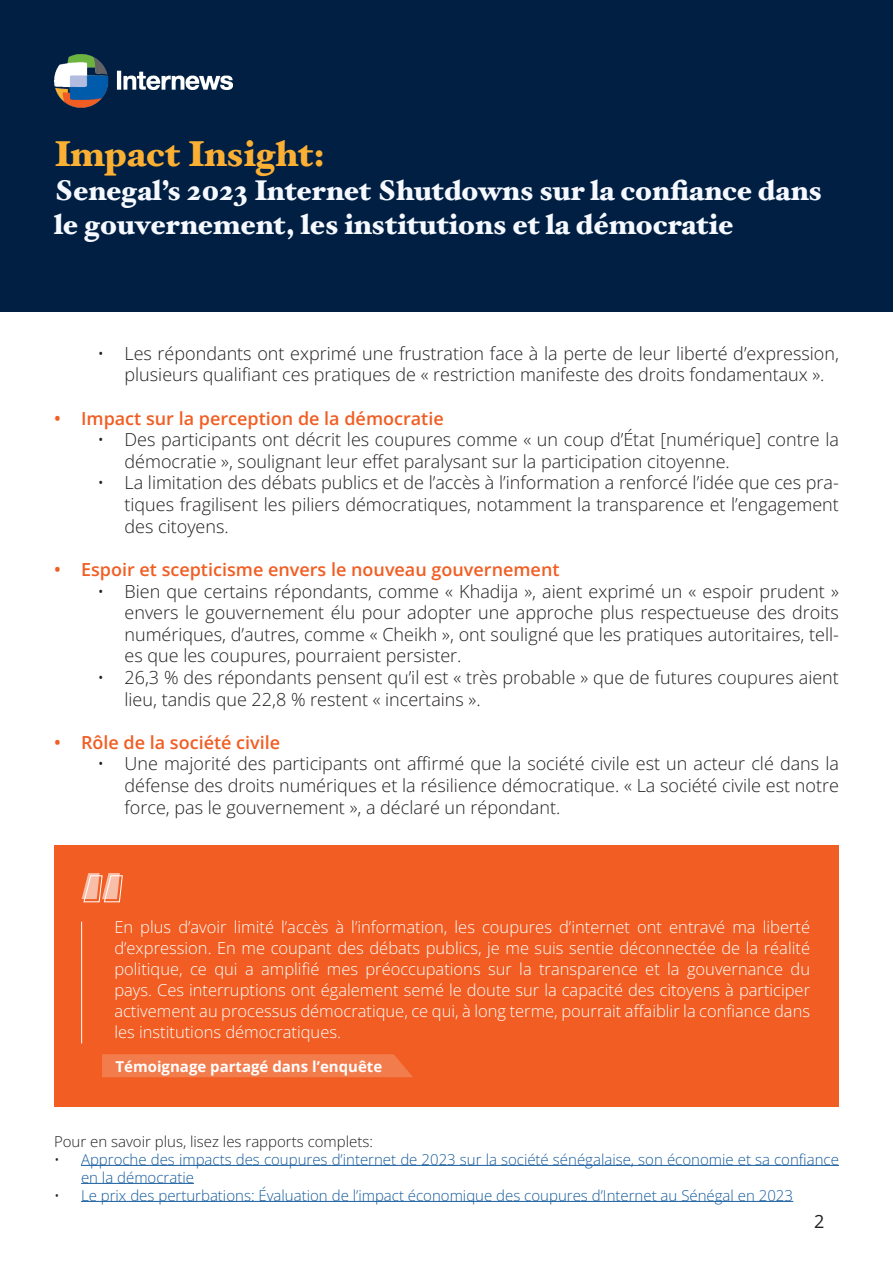
<style>
.page{position:relative;width:893px;height:1263px;background:#fff}
.page>*{position:absolute;margin:0;border:0;box-sizing:border-box;transform-origin:0 0}
.t1{font:900 36px "Hoefler Text";color:#fbb034}
.t2{font:900 28.5px/34.2px "Hoefler Text";color:#f6f9ff}
.t3{font:300 18px/21.6px "Open Sans";color:#231f20}
.t4{font:600 18px "Open Sans";color:#f15d22}
.t5{font:18px "Open Sans";color:#231f20}
.t6{font:300 16.5px/21px "Open Sans";color:#fff;text-align:justify}
.t7{font:300 15px/18px "Open Sans";color:#175d9e}
.t8{font:300 15px "Open Sans";color:#231f20}
.t9{font:700 15px "Open Sans";color:#fff}
.s1{color:#231f20}
</style>
<div class="page">
<div style="left:54px;top:845px;width:785px;height:261px;background:#f15d22"></div>
<svg style="left:102px;top:1054px;width:311px;height:23px;background:#f27a4b"></svg>
<hr style="left:81px;top:922px;width:1px;height:121px;background:#fff">
<svg style="left:82px;top:873px;width:41px;height:29px"></svg>
<hr style="left:81px;top:1165px;width:758px;height:1px;background:#175d9e">
<hr style="left:81px;top:1183px;width:113px;height:1px;background:#175d9e">
<hr style="left:81px;top:1201px;width:712px;height:1px;background:#175d9e">
<div style="left:0;top:0;width:893px;height:311px;background:#001f42"></div>
<img style="left:54px;top:54px;width:178px;height:53px">
<p class="t1" style="left:54px;top:132px;width:272px">Impact Insight:</p>
<p class="t2" style="left:54px;top:173px;width:769px">Senegal’s 2023 Internet Shutdowns sur la confiance dans le gouvernement, les institutions et la démocratie</p>
<p class="t3" style="left:124px;top:342px;width:716px;text-indent:-27px">• Les répondants ont exprimé une frustration face à la perte de leur liberté d’expression, plusieurs qualifiant ces pratiques de « restriction manifeste des droits fondamentaux ».</p>
<p class="t4" style="left:54px;top:406px;width:391px">• Impact sur la perception de la démocratie</p>
<p class="t3" style="left:124px;top:428px;width:716px;text-indent:-27px">• Des participants ont décrit les coupures comme « un coup d’État [numérique] contre la démocratie », soulignant leur effet paralysant sur la participation citoyenne.</p>
<p class="t3" style="left:124px;top:472px;width:716px;text-align:justify;text-indent:-27px">• La limitation des débats publics et de l’accès à l’information a renforcé l’idée que ces pra&shy;tiques fragilisent les piliers démocratiques, notamment la transparence et l’engagement des citoyens.</p>
<p class="t4" style="left:54px;top:557px;width:507px">• Espoir et scepticisme envers le nouveau gouvernement</p>
<p class="t3" style="left:124px;top:580px;width:716px;text-align:justify;text-indent:-27px">• Bien que certains répondants, comme « Khadija », aient exprimé un « espoir prudent » envers le gouvernement élu pour adopter une approche plus respectueuse des droits numériques, d’autres, comme « Cheikh », ont souligné que les pratiques autoritaires, tell&shy;es que les coupures, pourraient persister.</p>
<p class="t3" style="left:124px;top:666px;width:716px;text-indent:-27px">• 26,3 % des répondants pensent qu’il est « très probable » que de futures coupures aient lieu, tandis que 22,8 % restent « incertains ».</p>
<p class="t4" style="left:54px;top:730px;width:228px">• Rôle de la société civile</p>
<p class="t3" style="left:124px;top:752px;width:716px;text-align:justify;text-indent:-27px">• Une majorité des participants ont affirmé que la société civile est un acteur clé dans la défense des droits numériques et la résilience démocratique. « La société civile est notre force, pas le gouvernement », a déclaré un répondant.</p>
<p class="t6" style="left:114px;top:916px;width:697px">En plus d’avoir limité l’accès à l’information, les coupures d’internet ont entravé ma liberté d’expression. En me coupant des débats publics, je me suis sentie déconnectée de la réalité politique, ce qui a amplifié mes préoccupations sur la transparence et la gouvernance du pays. Ces interruptions ont également semé le doute sur la capacité des citoyens à participer activement au processus démocratique, ce qui, à long terme, pourrait affaiblir la confiance dans les institutions démocratiques.</p>
<p class="t9" style="left:115px;top:1055px;width:268px">Témoignage partagé dans l’enquête</p>
<p class="t8" style="left:54px;top:1131px;width:320px">Pour en savoir plus, lisez les rapports complets:</p>
<p class="t7" style="left:81px;top:1150px;width:759px;text-indent:-27px"><span class="s1">•</span> Approche des impacts des coupures d’internet de 2023 sur la société sénégalaise, son économie et sa confiance en la démocratie</p>
<p class="t7" style="left:54px;top:1186px;width:741px"><span class="s1">•</span> Le prix des perturbations: Évaluation de l’impact économique des coupures d’Internet au Sénégal en 2023</p>
<p class="t5" style="left:814px;top:1209px;width:12px">2</p>
</div>
